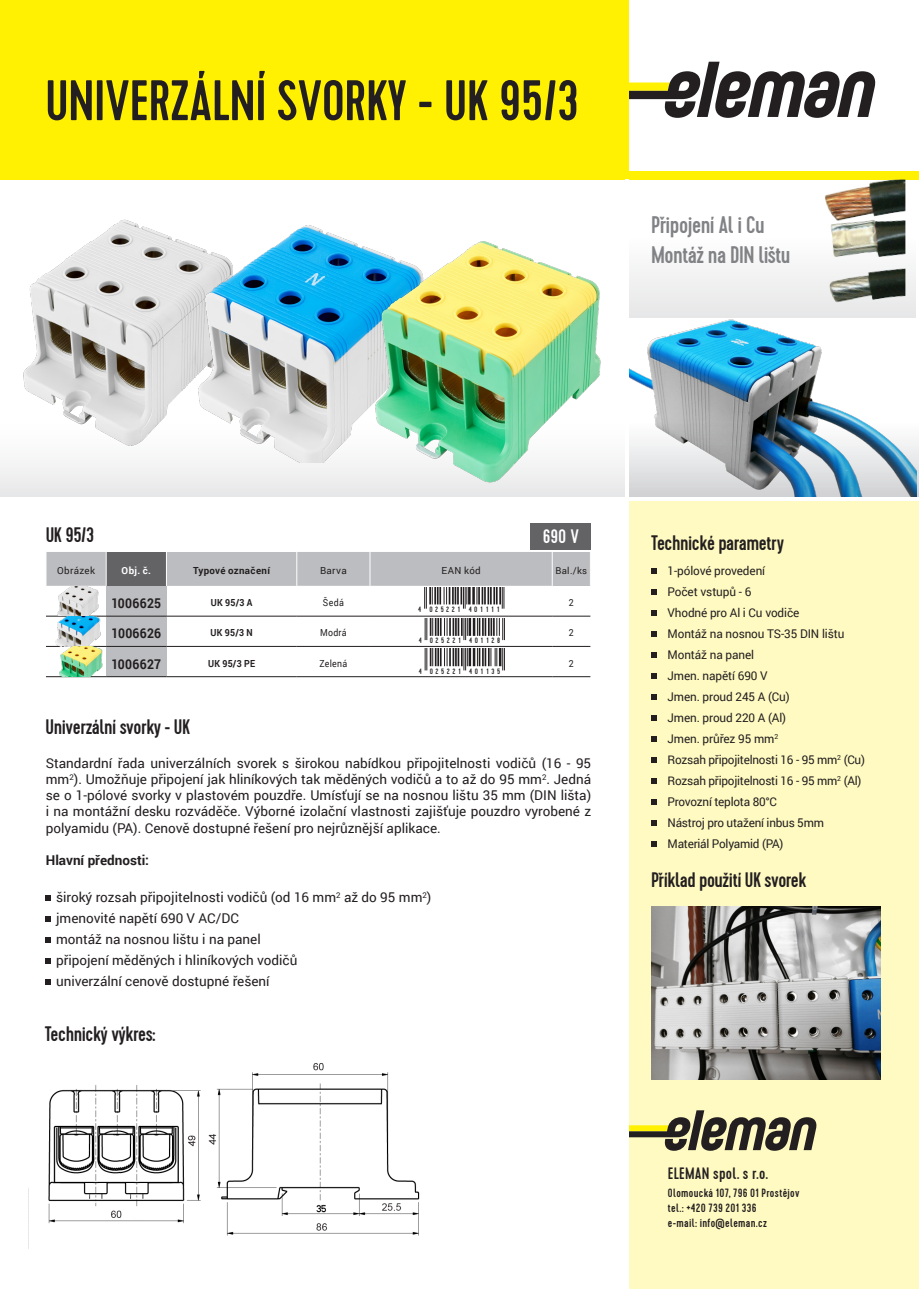
<style>
.page{position:relative;width:919px;height:1289px;background:#fff}
.page>*{position:absolute;margin:0;border:0;box-sizing:border-box;transform-origin:0 0}
.t1{font:500 57px "Cervo";letter-spacing:-.01em;color:#231f20}
.t2{font:500 24px "Cervo";letter-spacing:-.02em;color:#808285}
.t3{font:500 21px "Cervo";letter-spacing:-.02em;color:#231f20}
.t4{font:500 19.5px "Cervo";color:#fff}
.popis_vzduch{font:500 16.5px "Cervo";letter-spacing:.015em;color:#231f20}
.t5{font:13.5px/16.2px "Roboto";color:#231f20;text-align:justify}
.t6{font:700 13.5px "Roboto";letter-spacing:.02em;color:#231f20;scale:.9 1}
.t7{font:700 13.5px "Roboto";color:#231f20}
.Styl_odstavce1{font:12px "Roboto";letter-spacing:-.02em;color:#231f20}
.popis_vzduch-2{font:500 12px "Cervo";letter-spacing:.025em;color:#231f20}
.t8{font:700 9.75px "Roboto";letter-spacing:.03em;color:#231f20;scale:.9 1}
.t9{font:9.75px "Roboto";letter-spacing:.035em;color:#231f20}
.t10{font:9.75px "Roboto";letter-spacing:.035em;color:#231f20;scale:.9 1}
.t11{font:700 9.75px "Roboto";letter-spacing:.03em;color:#231f20}
.t12{font:700 9.75px "Roboto";color:#fff}
.t13{font:9.45px "Roboto";color:#231f20}
.t14{font:500 7.8px "Cervo";letter-spacing:.325em;color:#231f20}
.t15{font:500 7.8px "Cervo";letter-spacing:.345em;color:#231f20}
</style>
<div class="page">
<img style="left:647px;top:319px;width:175px;height:47px">
<img style="left:27px;top:219px;width:134px;height:149px">
<svg style="left:629px;top:179px;width:286px;height:139px"></svg>
<svg style="left:628px;top:62px;width:247px;height:56px"></svg>
<div style="left:628px;top:500px;width:290px;height:788px;background:#fffac1"></div>
<div style="left:0;top:0;width:628px;height:179px;background:#fff101"></div>
<svg style="left:0;top:368px;width:625px;height:129px"></svg>
<svg style="left:628px;top:1110px;width:188px;height:40px"></svg>
<div style="left:0;top:171px;width:918px;height:8px;background:#fff101"></div>
<img style="left:629px;top:366px;width:289px;height:131px">
<svg style="left:651px;top:568px;width:5px;height:6px"></svg>
<svg style="left:651px;top:589px;width:5px;height:6px"></svg>
<svg style="left:651px;top:610px;width:5px;height:6px"></svg>
<svg style="left:651px;top:631px;width:5px;height:6px"></svg>
<svg style="left:651px;top:652px;width:5px;height:6px"></svg>
<svg style="left:651px;top:673px;width:5px;height:6px"></svg>
<svg style="left:651px;top:694px;width:5px;height:6px"></svg>
<svg style="left:651px;top:715px;width:5px;height:6px"></svg>
<svg style="left:651px;top:736px;width:5px;height:6px"></svg>
<svg style="left:651px;top:757px;width:5px;height:6px"></svg>
<svg style="left:651px;top:778px;width:5px;height:6px"></svg>
<svg style="left:651px;top:799px;width:5px;height:6px"></svg>
<svg style="left:651px;top:820px;width:5px;height:6px"></svg>
<svg style="left:651px;top:841px;width:5px;height:6px"></svg>
<div style="left:530px;top:523px;width:61px;height:26px;background:#636366"></div>
<img style="left:654px;top:179px;width:251px;height:130px">
<div style="left:552px;top:552px;width:38px;height:34px;background:#bcbdc0"></div>
<hr style="left:552px;top:616px;width:38px;height:1px;background:#231f20">
<hr style="left:552px;top:646px;width:38px;height:1px;background:#231f20">
<hr style="left:46px;top:676px;width:60px;height:1px;background:#231f20">
<hr style="left:106px;top:676px;width:60px;height:1px;background:#231f20">
<hr style="left:166px;top:676px;width:131px;height:1px;background:#231f20">
<hr style="left:297px;top:676px;width:73px;height:1px;background:#231f20">
<hr style="left:370px;top:676px;width:182px;height:1px;background:#231f20">
<hr style="left:552px;top:676px;width:38px;height:1px;background:#231f20">
<hr style="left:552px;top:552px;width:1px;height:34px;background:#fff">
<svg style="left:46px;top:895px;width:5px;height:5px"></svg>
<svg style="left:46px;top:916px;width:5px;height:5px"></svg>
<svg style="left:46px;top:937px;width:5px;height:5px"></svg>
<svg style="left:46px;top:958px;width:5px;height:5px"></svg>
<svg style="left:46px;top:979px;width:5px;height:5px"></svg>
<img style="left:161px;top:225px;width:163px;height:237px">
<img style="left:324px;top:232px;width:299px;height:265px">
<svg style="left:46px;top:552px;width:506px;height:124px"></svg>
<img style="left:651px;top:906px;width:229px;height:173px">
<img style="left:48px;top:1063px;width:372px;height:173px">
<p class="t1" style="left:45px;top:67px;width:535px">UNIVERZÁLNÍ SVORKY - UK 95/3</p>
<p class="t2" style="left:651px;top:210px;width:115px">Připojení Al i Cu</p>
<p class="t2" style="left:651px;top:240px;width:141px">Montáž na DIN lištu</p>
<p class="t3" style="left:46px;top:522px;width:50px">UK 95/3</p>
<p class="t4" style="left:542px;top:525px;width:38px">690 V</p>
<p class="t9" style="left:57px;top:563px;width:39px">Obrázek</p>
<p class="t12" style="left:122px;top:563px;width:31px">Obj. č.</p>
<p class="t11" style="left:193px;top:563px;width:78px">Typové označení</p>
<p class="t9" style="left:320px;top:563px;width:28px">Barva</p>
<p class="t9" style="left:441px;top:563px;width:41px">EAN kód</p>
<p class="t13" style="left:555px;top:564px;width:33px">Bal./ks</p>
<p class="t6" style="left:111px;top:593px;width:57px">1006625</p>
<p class="t8" style="left:211px;top:595px;width:48px">UK 95/3 A</p>
<p class="t10" style="left:323px;top:596px;width:25px">Šedá</p>
<p class="t10" style="left:569px;top:596px;width:7px">2</p>
<p class="t6" style="left:111px;top:624px;width:57px">1006626</p>
<p class="t8" style="left:210px;top:626px;width:49px">UK 95/3 N</p>
<p class="t10" style="left:320px;top:626px;width:31px">Modrá</p>
<p class="t10" style="left:569px;top:626px;width:7px">2</p>
<p class="t6" style="left:111px;top:654px;width:57px">1006627</p>
<p class="t8" style="left:208px;top:656px;width:54px">UK 95/3 PE</p>
<p class="t10" style="left:319px;top:656px;width:33px">Zelená</p>
<p class="t10" style="left:569px;top:656px;width:7px">2</p>
<p class="t15" style="left:418px;top:604px;width:83px">4 025221 401111</p>
<p class="t14" style="left:418px;top:636px;width:83px">4 025221 401128</p>
<p class="t14" style="left:418px;top:666px;width:83px">4 025221 401135</p>
<p class="t3" style="left:46px;top:714px;width:146px">Univerzální svorky - UK</p>
<p class="t5" style="left:46px;top:754px;width:547px">Standardní řada univerzálních svorek s širokou nabídkou připojitelnosti vodičů (16 - 95 mm<sup>2</sup>). Umožňuje připojení jak hliníkových tak měděných vodičů a to až do 95 mm<sup>2</sup>. Jedná se o 1-pólové svorky v plastovém pouzdře. Umísťují se na nosnou lištu 35 mm (DIN lišta) i na montážní desku rozváděče. Výborné izolační vlastnosti zajišťuje pouzdro vyrobené z polyamidu (PA). Cenově dostupné řešení pro nejrůznější aplikace.</p>
<p class="t7" style="left:46px;top:850px;width:105px">Hlavní přednosti:</p>
<p class="t5" style="left:56px;top:888px;width:377px">široký rozsah připojitelnosti vodičů (od 16 mm<sup>2</sup> až do 95 mm<sup>2</sup>)</p>
<p class="t5" style="left:56px;top:909px;width:184px">jmenovité napětí 690 V AC/DC</p>
<p class="t5" style="left:56px;top:930px;width:206px">montáž na nosnou lištu i na panel</p>
<p class="t5" style="left:56px;top:951px;width:243px">připojení měděných i hliníkových vodičů</p>
<p class="t5" style="left:56px;top:972px;width:215px">univerzální cenově dostupné řešení</p>
<p class="t3" style="left:45px;top:1021px;width:112px">Technický výkres:</p>
<p class="t3" style="left:651px;top:530px;width:135px">Technické parametry</p>
<p class="Styl_odstavce1" style="left:667px;top:562px;width:99px">1-pólové provedení</p>
<p class="Styl_odstavce1" style="left:667px;top:583px;width:85px">Počet vstupů - 6</p>
<p class="Styl_odstavce1" style="left:667px;top:604px;width:133px">Vhodné pro Al i Cu vodiče</p>
<p class="Styl_odstavce1" style="left:667px;top:625px;width:178px">Montáž na nosnou TS-35 DIN lištu</p>
<p class="Styl_odstavce1" style="left:667px;top:646px;width:88px">Montáž na panel</p>
<p class="Styl_odstavce1" style="left:667px;top:667px;width:101px">Jmen. napětí 690 V</p>
<p class="Styl_odstavce1" style="left:667px;top:688px;width:124px">Jmen. proud 245 A (Cu)</p>
<p class="Styl_odstavce1" style="left:667px;top:709px;width:120px">Jmen. proud 220 A (Al)</p>
<p class="Styl_odstavce1" style="left:667px;top:730px;width:112px">Jmen. průřez 95 mm<sup>2</sup></p>
<p class="Styl_odstavce1" style="left:667px;top:751px;width:199px">Rozsah připojitelnosti 16 - 95 mm<sup>2</sup> (Cu)</p>
<p class="Styl_odstavce1" style="left:667px;top:772px;width:195px">Rozsah připojitelnosti 16 - 95 mm<sup>2</sup> (Al)</p>
<p class="Styl_odstavce1" style="left:667px;top:793px;width:111px">Provozní teplota 80°C</p>
<p class="Styl_odstavce1" style="left:667px;top:814px;width:158px">Nástroj pro utažení inbus 5mm</p>
<p class="Styl_odstavce1" style="left:667px;top:835px;width:117px">Materiál Polyamid (PA)</p>
<p class="t3" style="left:651px;top:867px;width:157px">Příklad použití UK svorek</p>
<p class="popis_vzduch" style="left:668px;top:1163px;width:102px">ELEMAN spol. s r.o.</p>
<p class="popis_vzduch-2" style="left:668px;top:1185px;width:133px">Olomoucká 107, 796 01 Prostějov</p>
<p class="popis_vzduch-2" style="left:668px;top:1200px;width:90px">tel.: +420 739 201 336</p>
<p class="popis_vzduch-2" style="left:668px;top:1215px;width:100px">e-mail: info@eleman.cz</p>
</div>
